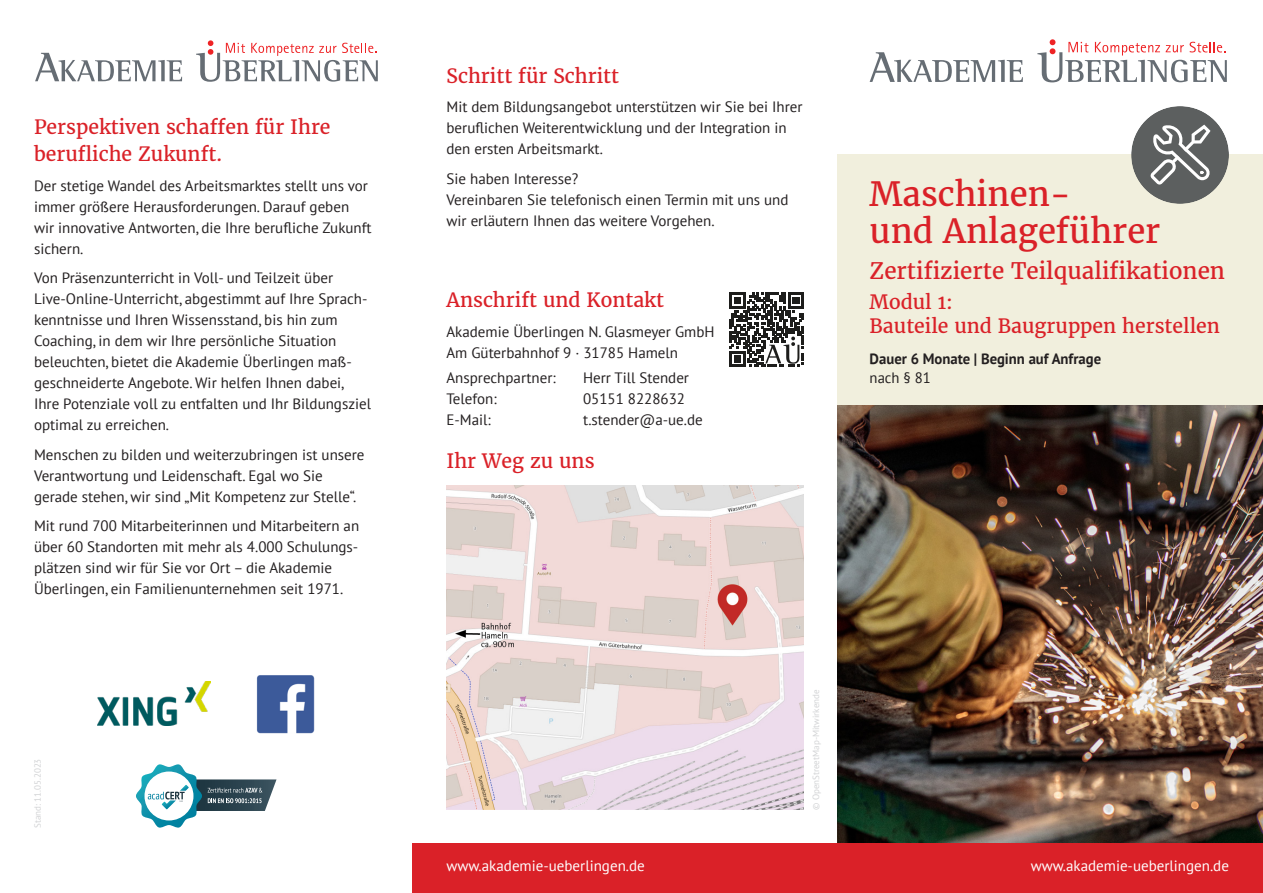
<style>
.page{position:relative;width:1263px;height:893px;background:#fff}
.page>*{position:absolute;margin:0;border:0;box-sizing:border-box;transform-origin:0 0}
.t1{font:33px/37.5px "Merriweather";color:#da2128}
.t2{font:22.5px "Merriweather";color:#da2128}
.t3{font:19.5px/27px "Merriweather";color:#da2128}
.t4{font:15px/21px "PT Sans";color:#231f20}
.t5{font:15px "PT Sans";color:#fff}
.t6{font:700 15px "PT Sans";color:#231f20}
.t7{font:9px "PT Sans";color:#d1d2d4}
</style>
<div class="page">
<img style="left:838px;top:405px;width:425px;height:438px">
<div style="left:838px;top:154px;width:425px;height:251px;background:#f1efdd"></div>
<svg style="left:870px;top:52px;width:153px;height:30px"></svg>
<svg style="left:1037px;top:39px;width:190px;height:43px"></svg>
<svg style="left:35px;top:53px;width:147px;height:28px"></svg>
<svg style="left:196px;top:40px;width:182px;height:42px"></svg>
<div style="left:412px;top:843px;width:851px;height:50px;background:#da2128"></div>
<img style="left:98px;top:681px;width:112px;height:45px">
<img style="left:256px;top:675px;width:59px;height:58px">
<svg style="left:136px;top:764px;width:141px;height:64px"></svg>
<div style="left:1131px;top:106px;width:98px;height:98px;background:#5c5f5f;border-radius:50%"></div>
<svg style="left:1150px;top:124px;width:60px;height:61px"></svg>
<img style="left:446px;top:486px;width:358px;height:323px">
<svg style="left:729px;top:293px;width:75px;height:74px"></svg>
<h3 class="t3" style="left:34px;top:114px;width:298px">Perspektiven schaffen für Ihre berufliche Zukunft.</h3>
<p class="t4" style="left:34px;top:174px;width:339px">Der stetige Wandel des Arbeitsmarktes stellt uns vor immer größere Herausforderungen. Darauf geben wir innovative Antworten, die Ihre berufliche Zukunft sichern.</p>
<p class="t4" style="left:34px;top:267px;width:339px">Von Präsenzunterricht in Voll- und Teilzeit über Live-Online-Unterricht, abgestimmt auf Ihre Sprach&shy;kenntnisse und Ihren Wissensstand, bis hin zum Coaching, in dem wir Ihre persönliche Situation beleuchten, bietet die Akademie Überlingen maß&shy;geschneiderte Angebote. Wir helfen Ihnen dabei, Ihre Potenziale voll zu entfalten und Ihr Bildungsziel optimal zu erreichen.</p>
<p class="t4" style="left:34px;top:443px;width:332px">Menschen zu bilden und weiterzubringen ist unsere<br>Verantwortung und Leidenschaft. Egal wo Sie gerade stehen, wir sind „Mit Kompetenz zur Stelle“.</p>
<p class="t4" style="left:34px;top:515px;width:327px">Mit rund 700 Mitarbeiterinnen und Mitarbeitern an über 60 Standorten mit mehr als 4.000 Schulungs&shy;plätzen sind wir für Sie vor Ort – die Akademie Überlingen, ein Familienunternehmen seit 1971.</p>
<p class="t7" style="left:32px;top:828px;width:71px;rotate:-90deg">Stand: 11.05.2023</p>
<h3 class="t3" style="left:446px;top:63px;width:174px">Schritt für Schritt</h3>
<p class="t4" style="left:446px;top:96px;width:357px">Mit dem Bildungsangebot unterstützen wir Sie bei Ihrer beruflichen Weiterentwicklung und der Integration in den ersten Arbeitsmarkt.</p>
<p class="t4" style="left:446px;top:168px;width:344px">Sie haben Interesse?<br>Vereinbaren Sie telefonisch einen Termin mit uns und wir erläutern Ihnen das weitere Vorgehen.</p>
<h3 class="t3" style="left:446px;top:287px;width:219px">Anschrift und Kontakt</h3>
<p class="t4" style="left:446px;top:321px;width:270px">Akademie Überlingen N. Glasmeyer GmbH<br>Am Güterbahnhof 9 · 31785 Hameln</p>
<p class="t4" style="left:446px;top:367px;width:111px">Ansprechpartner:</p>
<p class="t4" style="left:583px;top:367px;width:108px">Herr Till Stender</p>
<p class="t4" style="left:446px;top:388px;width:52px">Telefon:</p>
<p class="t4" style="left:583px;top:388px;width:104px">05151 8228632</p>
<p class="t4" style="left:446px;top:409px;width:46px">E-Mail:</p>
<p class="t4" style="left:583px;top:409px;width:121px">t.stender@a-ue.de</p>
<h3 class="t3" style="left:446px;top:447px;width:150px">Ihr Weg zu uns</h3>
<h1 class="t1" style="left:870px;top:175px;width:292px">Maschinen-<br>und Anlageführer</h1>
<h2 class="t2" style="left:870px;top:257px;width:357px">Zertifizierte Teilqualifikationen</h2>
<h3 class="t3" style="left:870px;top:290px;width:352px;line-height:23.4px">Modul 1:<br>Bauteile und Baugruppen herstellen</h3>
<p class="t6" style="left:870px;top:348px;width:233px">Dauer 6 Monate | Beginn auf Anfrage</p>
<p class="t4" style="left:870px;top:367px;width:63px">nach § 81</p>
<p class="t7" style="left:810px;top:810px;width:122px;rotate:-90deg">© OpenStreetMap-Mitwirkende</p>
<p class="t5" style="left:446px;top:856px;width:200px">www.akademie-ueberlingen.de</p>
<p class="t5" style="left:1031px;top:856px;width:200px">www.akademie-ueberlingen.de</p>
</div>
